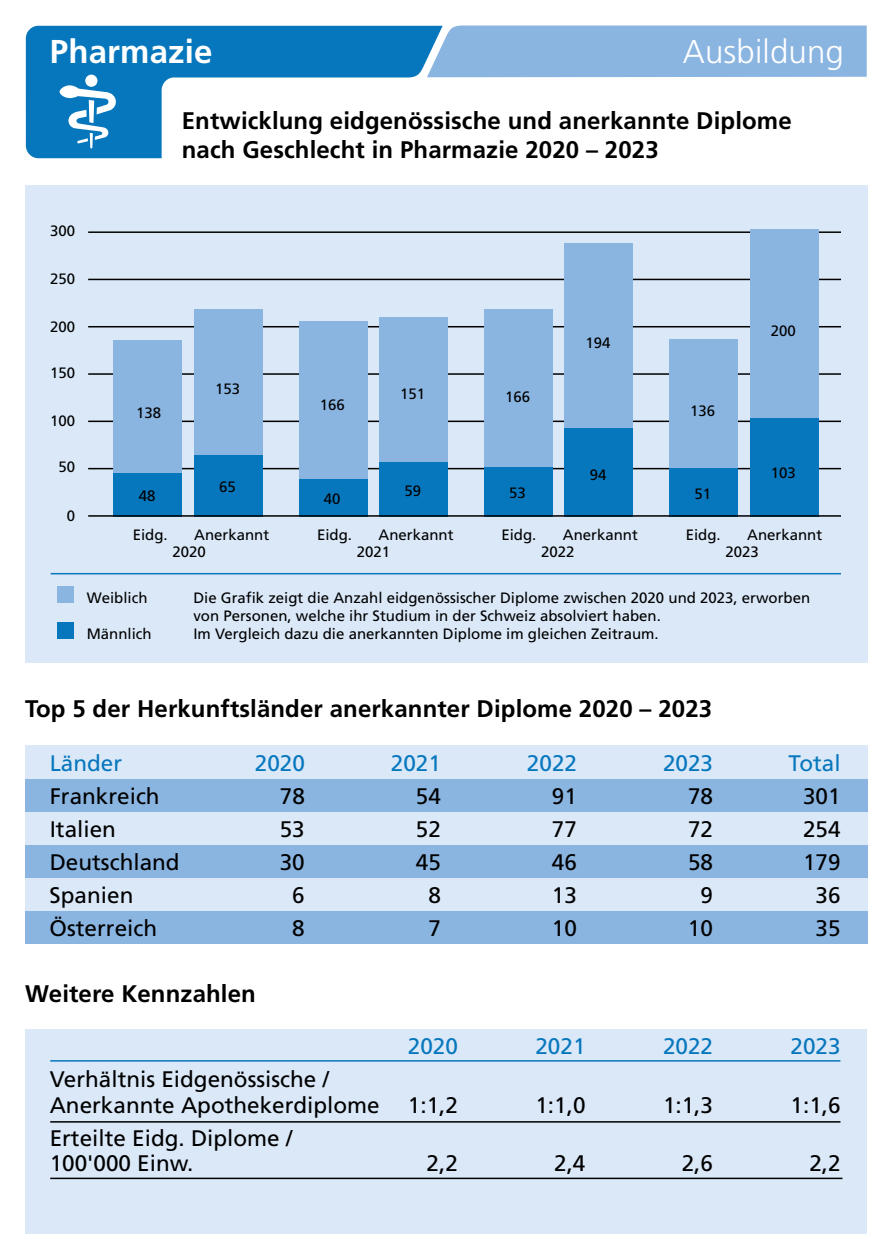
<style>
.page{position:relative;width:893px;height:1259px;background:#fff}
.page>*{position:absolute;margin:0;border:0;box-sizing:border-box;transform-origin:0 0}
.t1{font:300 33px "Frutiger LT Pro";letter-spacing:.005em;color:#fff}
.t2{font:700 33px "Frutiger LT Pro";letter-spacing:.005em;color:#fff}
.t3{font:700 24px/28.5px "Frutiger LT Pro";letter-spacing:.005em;color:#000}
.t4{font:22.5px/25.5px "Frutiger LT Pro";color:#000}
.t5{font:22.5px "Frutiger LT Pro";color:#0777bd}
.t6{font:15px/16.5px "Frutiger LT Pro";color:#000}
</style>
<div class="page">
<div style="left:26px;top:185px;width:842px;height:478px;background:#dae8f8"></div>
<hr style="left:88px;top:279px;width:753px;height:1px;background:#000">
<hr style="left:88px;top:231px;width:753px;height:2px;background:#000">
<hr style="left:88px;top:326px;width:753px;height:1px;background:#000">
<hr style="left:88px;top:373px;width:753px;height:2px;background:#000">
<hr style="left:88px;top:420px;width:753px;height:2px;background:#000">
<hr style="left:88px;top:468px;width:753px;height:1px;background:#000">
<div style="left:57px;top:586px;width:17px;height:16px;background:#8ab5e1"></div>
<div style="left:57px;top:622px;width:17px;height:16px;background:#0777bd"></div>
<div style="left:25px;top:745px;width:842px;height:198px;background:#dae8f8"></div>
<div style="left:25px;top:779px;width:842px;height:33px;background:#8ab5e1"></div>
<div style="left:25px;top:845px;width:842px;height:33px;background:#8ab5e1"></div>
<div style="left:25px;top:911px;width:842px;height:33px;background:#8ab5e1"></div>
<hr style="left:51px;top:573px;width:790px;height:1px;background:#0777bd">
<div style="left:25px;top:1029px;width:841px;height:204px;background:#dae8f8"></div>
<hr style="left:50px;top:1121px;width:790px;height:1px;background:#000">
<hr style="left:50px;top:1060px;width:790px;height:1px;background:#0777bd">
<hr style="left:50px;top:1177px;width:792px;height:2px;background:#000">
<div style="left:443px;top:26px;width:424px;height:51px;background:#8ab5e1"></div>
<svg style="left:26px;top:26px;width:417px;height:132px;fill:#0777bd"></svg>
<svg style="left:59px;top:85px;width:57px;height:63px"></svg>
<div style="left:85px;top:75px;width:12px;height:12px;background:#fff;border-radius:50%"></div>
<div style="left:484px;top:309px;width:68px;height:207px;background:#8ab5e1"></div>
<div style="left:484px;top:467px;width:68px;height:49px;background:#0777bd"></div>
<div style="left:564px;top:243px;width:69px;height:273px;background:#8ab5e1"></div>
<div style="left:564px;top:428px;width:69px;height:88px;background:#0777bd"></div>
<div style="left:299px;top:321px;width:68px;height:195px;background:#8ab5e1"></div>
<div style="left:299px;top:479px;width:68px;height:37px;background:#0777bd"></div>
<div style="left:379px;top:317px;width:69px;height:199px;background:#8ab5e1"></div>
<div style="left:379px;top:462px;width:69px;height:54px;background:#0777bd"></div>
<div style="left:114px;top:340px;width:68px;height:176px;background:#8ab5e1"></div>
<div style="left:114px;top:473px;width:68px;height:43px;background:#0777bd"></div>
<div style="left:194px;top:309px;width:69px;height:207px;background:#8ab5e1"></div>
<div style="left:194px;top:455px;width:69px;height:61px;background:#0777bd"></div>
<div style="left:669px;top:339px;width:69px;height:177px;background:#8ab5e1"></div>
<div style="left:669px;top:468px;width:69px;height:48px;background:#0777bd"></div>
<div style="left:750px;top:229px;width:68px;height:287px;background:#8ab5e1"></div>
<div style="left:750px;top:418px;width:68px;height:98px;background:#0777bd"></div>
<hr style="left:88px;top:515px;width:753px;height:2px;background:#000">
<h1 class="t2" style="left:50px;top:32px;width:164px">Pharmazie</h1>
<h1 class="t1" style="left:683px;top:33px;width:163px">Ausbildung</h1>
<h2 class="t3" style="left:182px;top:107px;width:611px">Entwicklung eidgenössische und anerkannte Diplome nach Geschlecht in Pharmazie 2020 – 2023</h2>
<p class="t6" style="left:50px;top:223px;width:27px">300</p>
<p class="t6" style="left:50px;top:270px;width:27px">250</p>
<p class="t6" style="left:50px;top:318px;width:27px">200</p>
<p class="t6" style="left:50px;top:364px;width:27px">150</p>
<p class="t6" style="left:50px;top:413px;width:27px">100</p>
<p class="t6" style="left:59px;top:459px;width:18px">50</p>
<p class="t6" style="left:67px;top:507px;width:10px">0</p>
<p class="t6" style="left:585px;top:335px;width:27px">194</p>
<p class="t6" style="left:771px;top:323px;width:27px">200</p>
<p class="t6" style="left:136px;top:404px;width:27px">138</p>
<p class="t6" style="left:215px;top:381px;width:27px">153</p>
<p class="t6" style="left:320px;top:396px;width:27px">166</p>
<p class="t6" style="left:400px;top:386px;width:27px">151</p>
<p class="t6" style="left:505px;top:388px;width:27px">166</p>
<p class="t6" style="left:690px;top:402px;width:27px">136</p>
<p class="t6" style="left:139px;top:487px;width:18px">48</p>
<p class="t6" style="left:219px;top:479px;width:18px">65</p>
<p class="t6" style="left:324px;top:490px;width:18px">40</p>
<p class="t6" style="left:404px;top:482px;width:18px">59</p>
<p class="t6" style="left:509px;top:484px;width:18px">53</p>
<p class="t6" style="left:590px;top:466px;width:18px">94</p>
<p class="t6" style="left:694px;top:485px;width:18px">51</p>
<p class="t6" style="left:771px;top:464px;width:27px">103</p>
<p class="t6" style="left:133px;top:527px;width:37px">Eidg.</p>
<p class="t6" style="left:173px;top:527px;width:98px;text-indent:22px">Anerkannt<br>2020</p>
<p class="t6" style="left:317px;top:527px;width:37px">Eidg.</p>
<p class="t6" style="left:357px;top:527px;width:98px;text-indent:22px">Anerkannt<br>2021</p>
<p class="t6" style="left:686px;top:527px;width:37px">Eidg.</p>
<p class="t6" style="left:726px;top:527px;width:98px;text-indent:22px">Anerkannt<br>2023</p>
<p class="t6" style="left:501px;top:527px;width:37px">Eidg.</p>
<p class="t6" style="left:541px;top:527px;width:98px;text-indent:22px">Anerkannt<br>2022</p>
<p class="t6" style="left:87px;top:589px;width:62px">Weiblich</p>
<p class="t6" style="left:87px;top:625px;width:66px">Männlich</p>
<p class="t6" style="left:193px;top:588px;width:618px;line-height:18px">Die Grafik zeigt die Anzahl eidgenössischer Diplome zwischen 2020 und 2023, erworben von Personen, welche ihr Studium in der Schweiz absolviert haben.<br>Im Vergleich dazu die anerkannten Diplome im gleichen Zeitraum.</p>
<h2 class="t3" style="left:25px;top:694px;width:688px">Top 5 der Herkunftsländer anerkannter Diplome 2020 – 2023</h2>
<h3 class="t5" style="left:50px;top:749px;width:74px">Länder</h3>
<h3 class="t5" style="left:255px;top:749px;width:52px">2020</h3>
<h3 class="t5" style="left:391px;top:749px;width:52px">2021</h3>
<h3 class="t5" style="left:527px;top:749px;width:52px">2022</h3>
<h3 class="t5" style="left:663px;top:749px;width:52px">2023</h3>
<h3 class="t5" style="left:788px;top:749px;width:54px">Total</h3>
<h3 class="t4" style="left:50px;top:783px;width:112px">Frankreich</h3>
<h3 class="t4" style="left:280px;top:783px;width:27px">78</h3>
<h3 class="t4" style="left:416px;top:783px;width:27px">54</h3>
<h3 class="t4" style="left:552px;top:783px;width:27px">91</h3>
<h3 class="t4" style="left:688px;top:783px;width:27px">78</h3>
<h3 class="t4" style="left:803px;top:783px;width:39px">301</h3>
<h3 class="t4" style="left:50px;top:816px;width:68px">Italien</h3>
<h3 class="t4" style="left:280px;top:816px;width:27px">53</h3>
<h3 class="t4" style="left:416px;top:816px;width:27px">52</h3>
<h3 class="t4" style="left:552px;top:816px;width:27px">77</h3>
<h3 class="t4" style="left:688px;top:816px;width:27px">72</h3>
<h3 class="t4" style="left:803px;top:816px;width:39px">254</h3>
<h3 class="t4" style="left:50px;top:849px;width:132px">Deutschland</h3>
<h3 class="t4" style="left:280px;top:849px;width:27px">30</h3>
<h3 class="t4" style="left:416px;top:849px;width:27px">45</h3>
<h3 class="t4" style="left:552px;top:849px;width:27px">46</h3>
<h3 class="t4" style="left:688px;top:849px;width:27px">58</h3>
<h3 class="t4" style="left:803px;top:849px;width:39px">179</h3>
<h3 class="t4" style="left:50px;top:882px;width:85px">Spanien</h3>
<h3 class="t4" style="left:292px;top:882px;width:14px">6</h3>
<h3 class="t4" style="left:428px;top:882px;width:14px">8</h3>
<h3 class="t4" style="left:552px;top:882px;width:27px">13</h3>
<h3 class="t4" style="left:700px;top:882px;width:14px">9</h3>
<h3 class="t4" style="left:815px;top:882px;width:27px">36</h3>
<h3 class="t4" style="left:50px;top:915px;width:109px">Österreich</h3>
<h3 class="t4" style="left:292px;top:915px;width:14px">8</h3>
<h3 class="t4" style="left:428px;top:915px;width:14px">7</h3>
<h3 class="t4" style="left:552px;top:915px;width:27px">10</h3>
<h3 class="t4" style="left:688px;top:915px;width:27px">10</h3>
<h3 class="t4" style="left:815px;top:915px;width:27px">35</h3>
<h2 class="t3" style="left:25px;top:979px;width:232px">Weitere Kennzahlen</h2>
<h3 class="t5" style="left:408px;top:1033px;width:52px">2020</h3>
<h3 class="t5" style="left:535px;top:1033px;width:52px">2021</h3>
<h3 class="t5" style="left:663px;top:1033px;width:52px">2022</h3>
<h3 class="t5" style="left:791px;top:1033px;width:52px">2023</h3>
<h3 class="t4" style="left:50px;top:1067px;width:410px">Verhältnis Eidgenössische /<br>Anerkannte Apothekerdiplome 1:1,2</h3>
<h3 class="t4" style="left:535px;top:1092px;width:52px">1:1,0</h3>
<h3 class="t4" style="left:663px;top:1092px;width:52px">1:1,3</h3>
<h3 class="t4" style="left:791px;top:1092px;width:52px">1:1,6</h3>
<h3 class="t4" style="left:50px;top:1125px;width:244px">Erteilte Eidg. Diplome /<br>100'000 Einw.</h3>
<h3 class="t4" style="left:427px;top:1151px;width:33px">2,2</h3>
<h3 class="t4" style="left:554px;top:1151px;width:33px">2,4</h3>
<h3 class="t4" style="left:682px;top:1151px;width:33px">2,6</h3>
<h3 class="t4" style="left:809px;top:1151px;width:33px">2,2</h3>
</div>
